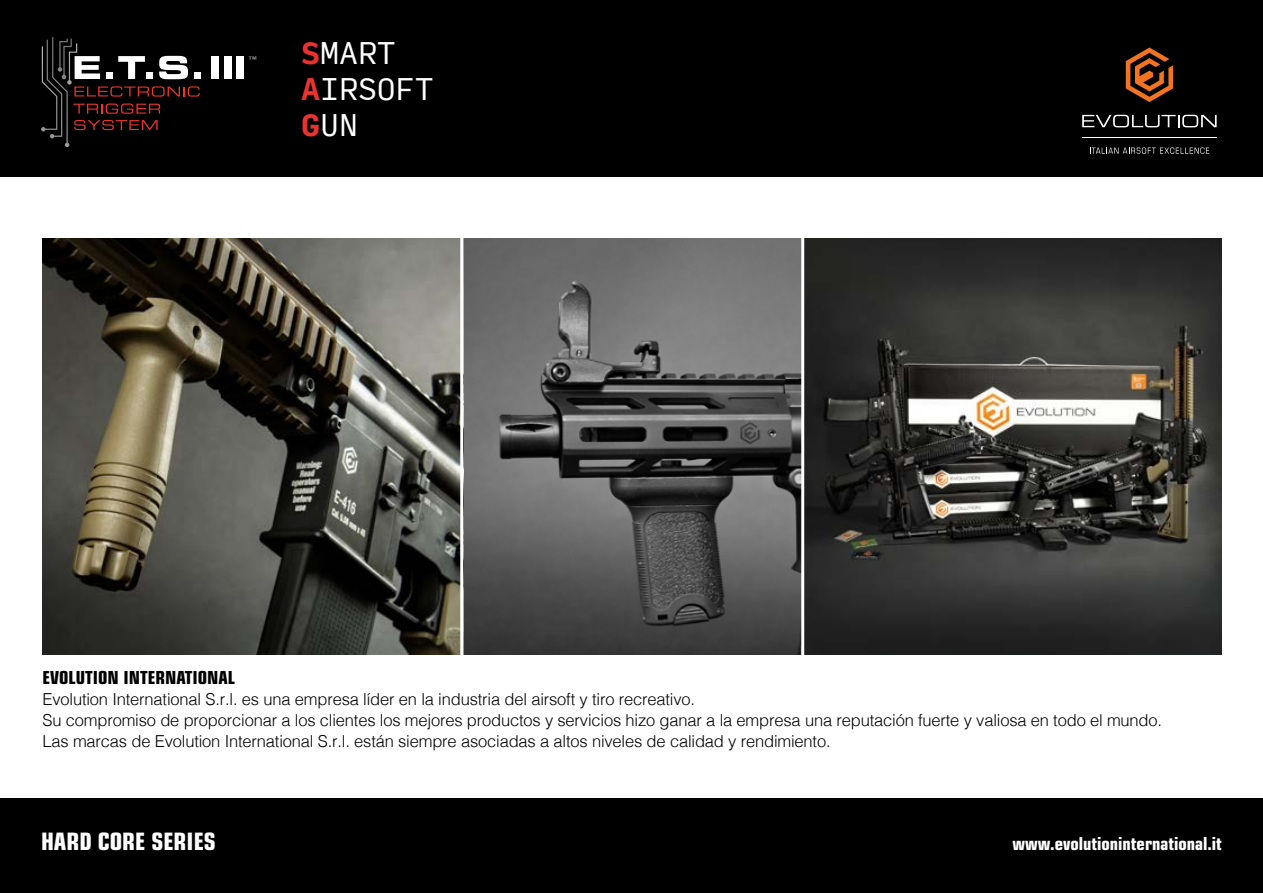
<style>
.page{position:relative;width:1263px;height:893px;background:#fff}
.page>*{position:absolute;margin:0;border:0;box-sizing:border-box;transform-origin:0 0}
.t1{font:29.85px/35.8px "Input Mono";color:#fff}
.t2{font:700 condensed 24px "Eurostile LT Std";color:#fff}
.t3{font:700 condensed 18px "Eurostile LT Std";color:#fff}
.t4{font:700 condensed 18px "Eurostile LT Std";color:#000}
.t5{font:300 16.5px/21px "Helvetica";letter-spacing:-.01em;color:#000}
.s1{font-weight:700;color:#ec3230}
</style>
<div class="page">
<img style="left:42px;top:238px;width:759px;height:417px">
<img style="left:805px;top:238px;width:416px;height:417px">
<hr style="left:460px;top:230px;width:3px;height:433px;background:#fff">
<div style="left:0;top:798px;width:1263px;height:95px;background:#000"></div>
<div style="left:0;top:0;width:1263px;height:176px;background:#000"></div>
<svg style="left:41px;top:37px;width:159px;height:110px"></svg>
<div style="left:194px;top:73px;width:7px;height:6px;background:#fff"></div>
<div style="left:211px;top:56px;width:7px;height:23px;background:#fff"></div>
<div style="left:224px;top:56px;width:7px;height:23px;background:#fff"></div>
<div style="left:237px;top:56px;width:7px;height:23px;background:#fff"></div>
<svg style="left:249px;top:56px;width:7px;height:4px"></svg>
<svg style="left:1090px;top:147px;width:119px;height:7px"></svg>
<svg style="left:1126px;top:48px;width:47px;height:54px"></svg>
<svg style="left:1082px;top:115px;width:134px;height:12px"></svg>
<hr style="left:1082px;top:137px;width:134px;height:1px;background:#fff">
<h1 class="t1" style="left:301px;top:33px;width:134px"><span class="s1">S</span>MART<br><span class="s1">A</span>IRSOFT<br><span class="s1">G</span>UN</h1>
<p class="t4" style="left:43px;top:667px;width:194px">EVOLUTION INTERNATIONAL</p>
<p class="t5" style="left:43px;top:688px;width:1121px">Evolution International S.r.l. es una empresa líder en la industria del airsoft y tiro recreativo.<br>Su compromiso de proporcionar a los clientes los mejores productos y servicios hizo ganar a la empresa una reputación fuerte y valiosa en todo el mundo.<br>Las marcas de Evolution International S.r.l. están siempre asociadas a altos niveles de calidad y rendimiento.</p>
<h2 class="t2" style="left:41px;top:827px;width:176px">HARD CORE SERIES</h2>
<p class="t3" style="left:1012px;top:833px;width:211px">www.evolutioninternational.it</p>
</div>
